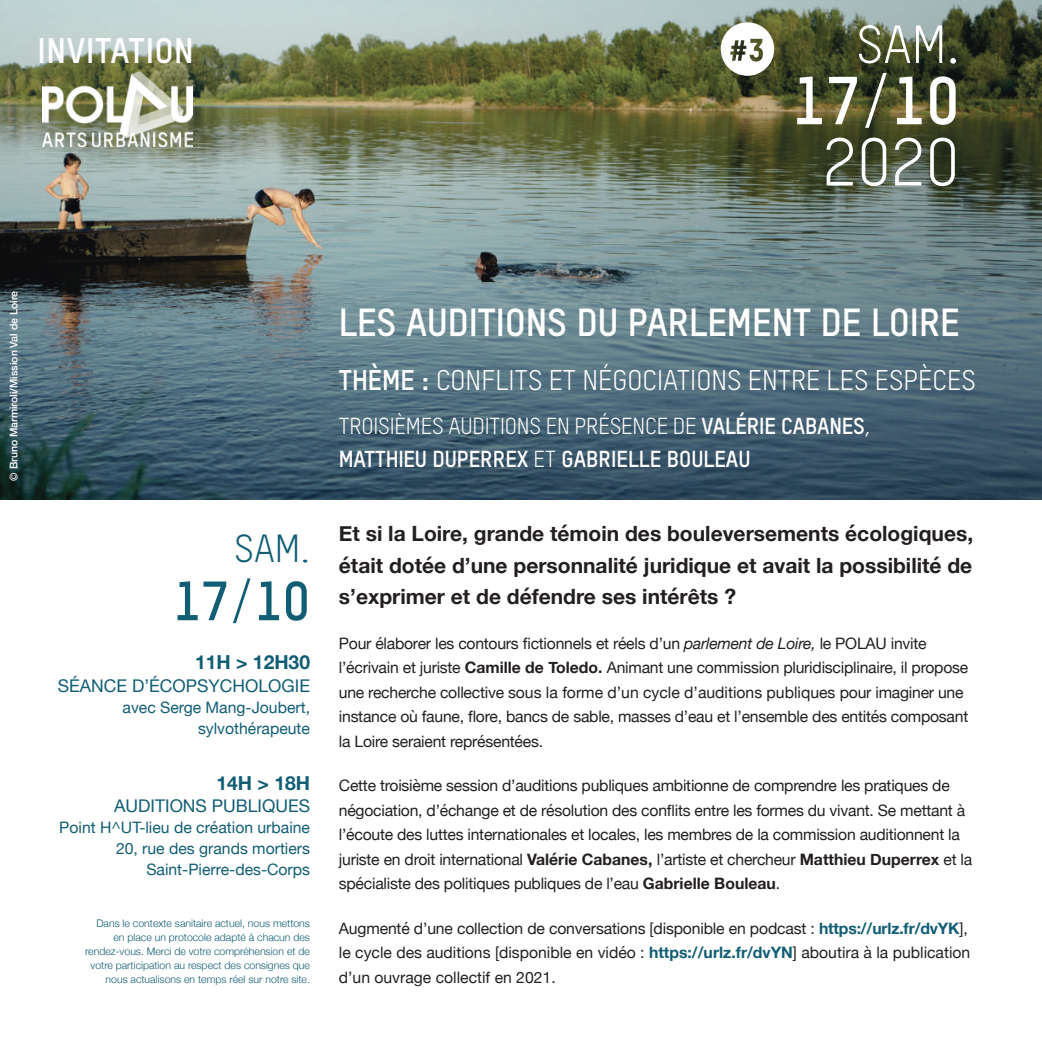
<style>
.page{position:relative;width:1042px;height:1042px;background:#fff}
.page>*{position:absolute;margin:0;border:0;box-sizing:border-box;transform-origin:0 0}
.t1{font:66.5px/61.2px "TSTAR";color:#fff;text-align:center}
.t2{font:700 54.25px "TSTAR";color:#115d74}
.t3{font:52.5px "TSTAR";color:#fff}
.t4{font:700 38.5px "TSTAR";color:#fff}
.t5{font:38.5px "TSTAR";color:#115d74}
.t6{font:700 35px "TSTAR";letter-spacing:.02em;color:#fff}
.t7{font:28px "TSTAR";color:#fff}
.t8{font:700 22.75px/33.2px "TSTAR";color:#fff}
.t9{font:700 21px/31.5px "Helvetica Neue";color:#231f20;text-align:justify}
.t10{font:700 19.25px "Helvetica Neue";color:#115d74}
.t11{font:17.5px "Helvetica Neue";color:#115d74}
.t12{font:15.75px/24.5px "Helvetica Neue";letter-spacing:-.015em;color:#231f20}
.t13{font:15.75px/21px "Helvetica Neue";color:#115d74;text-align:right}
.t14{font:300 10.5px/14px "Helvetica Neue";color:#115d74;text-align:right}
.t15{font:500 10.5px "Helvetica Neue";color:#fff}
.s1{font-family:"Times New Roman"}
.s2{font-weight:700}
.s3{font-weight:400}
.s4{font-style:italic}
.s5{font-weight:700;color:#115d74}
</style>
<div class="page">
<img style="left:0;top:0;width:1042px;height:499px">
<img style="left:43px;top:71px;width:149px;height:75px">
<svg style="left:721px;top:22px;width:53px;height:54px"></svg>
<h3 class="t6" style="left:37px;top:29px;width:158px">INVITATION</h3>
<h3 class="t3" style="left:856px;top:13px;width:105px">SAM<span class="s1">.</span></h3>
<h1 class="t1" style="left:792px;top:69px;width:169px"><span class="s2">17</span>/<span class="s2">10<br></span>2020</h1>
<p class="t15" style="left:5px;top:481px;width:191px;rotate:-90deg">© Bruno Marmiroli/Mission Val de Loire</p>
<h3 class="t5" style="left:234px;top:526px;width:77px">SAM<span class="s1">.</span></h3>
<h2 class="t2" style="left:174px;top:568px;width:138px">17<span class="s3">/</span>10</h2>
<p class="t10" style="left:195px;top:647px;width:116px">11H &gt; 12H30</p>
<p class="t11" style="left:58px;top:673px;width:254px">SÉANCE D’ÉCOPSYCHOLOGIE</p>
<p class="t13" style="left:123px;top:697px;width:189px">avec Serge Mang-Joubert, sylvothérapeute</p>
<p class="t10" style="left:216px;top:768px;width:95px">14H &gt; 18H</p>
<p class="t11" style="left:114px;top:793px;width:197px">AUDITIONS PUBLIQUES</p>
<p class="t13" style="left:59px;top:818px;width:252px">Point H^UT-lieu de création urbaine<br>20, rue des grands mortiers<br>Saint-Pierre-des-Corps</p>
<p class="t14" style="left:85px;top:915px;width:226px">Dans le contexte sanitaire actuel, nous mettons en place un protocole adapté à chacun des rendez-vous. Merci de votre compréhension et de votre participation au respect des consignes que nous actualisons en temps réel sur notre site.</p>
<h3 class="t4" style="left:339px;top:299px;width:622px">LES AUDITIONS DU PARLEMENT DE LOIRE</h3>
<h3 class="t7" style="left:339px;top:364px;width:638px"><span class="s2">THÈME :</span> CONFLITS ET NÉGOCIATIONS ENTRE LES ESPÈCES</h3>
<h3 class="t8" style="left:339px;top:409px;width:534px"><span class="s3">TROISIÈMES AUDITIONS EN PRÉSENCE DE</span> VALÉRIE CABANES<span class="s3">,<br></span>MATTHIEU DUPERREX <span class="s3">ET</span> GABRIELLE BOULEAU</h3>
<h3 class="t9" style="left:339px;top:519px;width:636px">Et si la Loire, grande témoin des bouleversements écologiques, était dotée d’une personnalité juridique et avait la possibilité de s’exprimer et de défendre ses intérêts ?</h3>
<p class="t12" style="left:339px;top:632px;width:631px">Pour élaborer les contours fictionnels et réels d’un <span class="s4">parlement de Loire,</span> le POLAU invite l’écrivain et juriste <span class="s2">Camille de Toledo.</span> Animant une commission pluridisciplinaire, il propose une recherche collective sous la forme d’un cycle d’auditions publiques pour imaginer une instance où faune, flore, bancs de sable, masses d’eau et l’ensemble des entités composant la Loire seraient représentées.</p>
<p class="t12" style="left:339px;top:774px;width:635px">Cette troisième session d’auditions publiques ambitionne de comprendre les pratiques de négociation, d’échange et de résolution des conflits entre les formes du vivant. Se mettant à l’écoute des luttes internationales et locales, les membres de la commission auditionnent la juriste en droit international <span class="s2">Valérie Cabanes,</span> l’artiste et chercheur <span class="s2">Matthieu Duperrex</span> et la spécialiste des politiques publiques de l’eau <span class="s2">Gabrielle Bouleau</span>.</p>
<p class="t12" style="left:339px;top:916px;width:633px">Augmenté d’une collection de conversations [disponible en podcast : <span class="s5">https://urlz.fr/dvYK</span>], le cycle des auditions [disponible en vidéo : <span class="s5">https://urlz.fr/dvYN</span>] aboutira à la publication d’un ouvrage collectif en 2021.</p>
</div>
